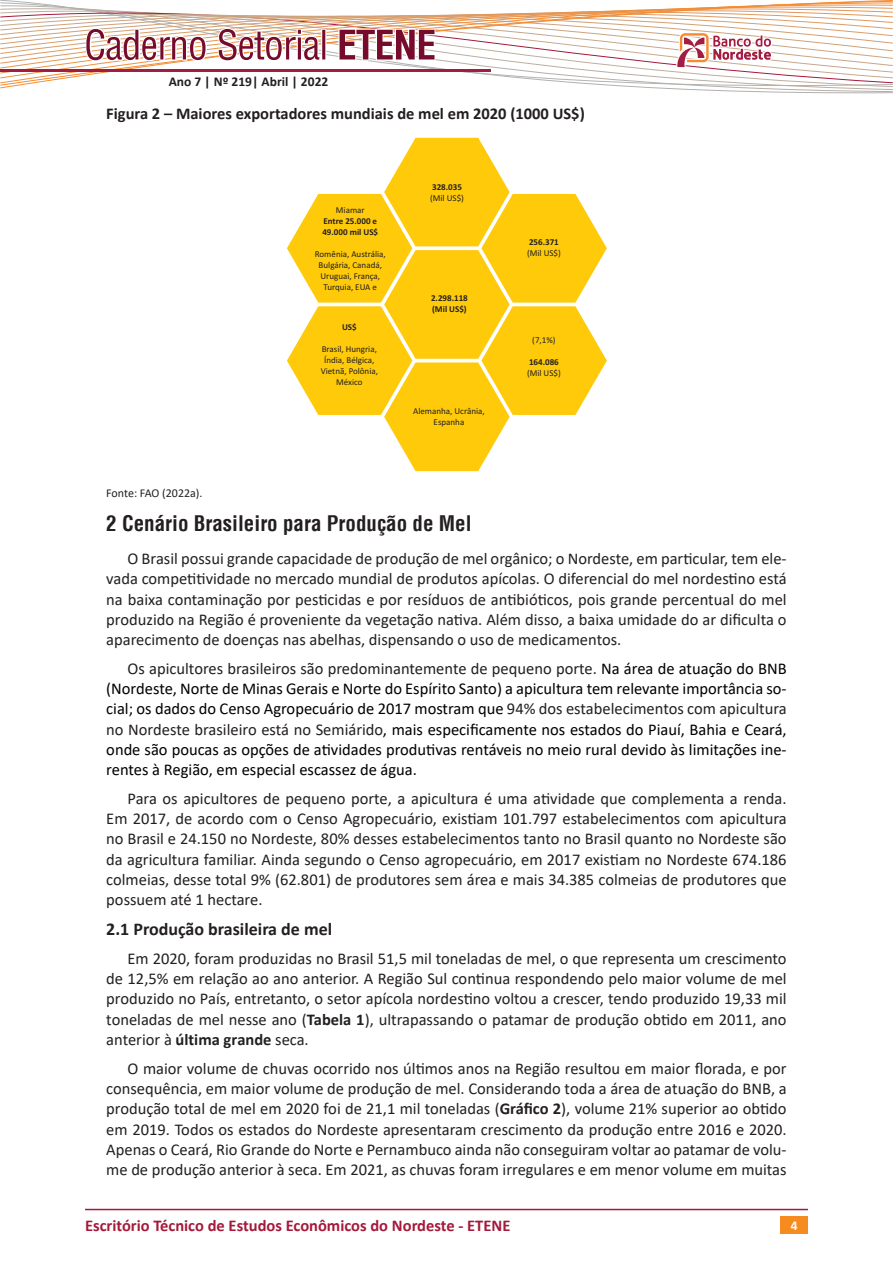
<style>
.page{position:relative;width:893px;height:1263px;background:#fff}
.page>*{position:absolute;margin:0;border:0;box-sizing:border-box;transform-origin:0 0}
.CS_Titulo_2{font:700 condensed 21px "Helvetica";color:#231f20}
.CS_Titulo_3{font:700 18px "Calibri";color:#231f20}
.CS_Corpo_normal{font:16.5px/20.2px "Calibri";color:#231f20;text-align:justify}
.CS_Corpo_normal-2{font:16.5px/20.2px "Calibri";color:#000;text-align:justify}
.CS_Tit_fig_grar{font:700 16.5px "Calibri";color:#231f20}
.t1{font:700 16.5px "Calibri";color:#a5193b}
.t2{font:700 13.5px "Calibri";color:#231f20}
.t3{font:700 13.5px "Calibri";color:#fff}
.t4{font:12px "Calibri";letter-spacing:-.005em;color:#231f20}
.t5{font:9px/10.9px "Calibri";color:#231f20;text-align:center}
.t6{font:700 9px/10.9px "Calibri";color:#231f20;text-align:center}
.s1{font-weight:400}
.s2{font-weight:700}
.s3{color:#231f20}
</style>
<div class="page">
<div style="left:781px;top:1216px;width:27px;height:17px;background:#f68b1f"></div>
<hr style="left:85px;top:1209px;width:723px;height:1px;background:#a5193b">
<svg style="left:0;top:0;width:893px;height:471px"></svg>
<p class="t2" style="left:169px;top:72px;width:161px">Ano 7 | Nº 219| Abril | 2022</p>
<p class="CS_Tit_fig_grar" style="left:106px;top:102px;width:480px">Figura 2 – Maiores exportadores mundiais de mel em 2020 (1000 US$)</p>
<p class="t6" style="left:322px;top:205px;width:57px"><span class="s1">Miamar<br></span>Entre 25.000 e<br>49.000 mil US$</p>
<p class="t5" style="left:315px;top:249px;width:72px">Romênia, Austrália,<br>Bulgária, Canadá,<br>Uruguai, França,<br>Turquia, EUA e</p>
<p class="t6" style="left:342px;top:322px;width:16px">US$</p>
<p class="t5" style="left:321px;top:343px;width:59px">Brasil, Hungria,<br>Índia, Bélgica,<br>Vietnã, Polônia,<br>México</p>
<p class="t5" style="left:430px;top:182px;width:35px;text-align:left"><span class="s2">328.035 </span>(Mil US$)</p>
<p class="t6" style="left:431px;top:293px;width:38px;text-align:left">2.298.118 (Mil US$)</p>
<p class="t5" style="left:413px;top:405px;width:73px">Alemanha, Ucrânia,<br>Espanha</p>
<p class="t5" style="left:527px;top:237px;width:35px;text-align:left"><span class="s2">256.371 </span>(Mil US$)</p>
<p class="t5" style="left:532px;top:334px;width:25px">(7,1%)</p>
<p class="t5" style="left:527px;top:356px;width:35px;text-align:left"><span class="s2">164.086 </span>(Mil US$)</p>
<p class="t4" style="left:106px;top:485px;width:98px">Fonte: FAO (2022a).</p>
<p class="CS_Titulo_2" style="left:106px;top:510px;width:367px">2 Cenário Brasileiro para Produção de Mel</p>
<p class="CS_Corpo_normal" style="left:106px;top:548px;width:682px;text-indent:21px">O Brasil possui grande capacidade de produção de mel orgânico; o Nordeste, em particular, tem ele&shy;vada competitividade no mercado mundial de produtos apícolas. O diferencial do mel nordestino está na baixa contaminação por pesticidas e por resíduos de antibióticos, pois grande percentual do mel produzido na Região é proveniente da vegetação nativa. Além disso, a baixa umidade do ar dificulta o aparecimento de doenças nas abelhas, dispensando o uso de medicamentos.</p>
<p class="CS_Corpo_normal-2" style="left:106px;top:658px;width:682px;text-indent:21px"><span class="s3">Os apicultores brasileiros são predominantemente de pequeno porte.</span> Na área de atuação do BNB (Nordeste, Norte de Minas Gerais e Norte do Espírito Santo) a apicultura tem relevante importância so&shy;cial; os dados do Censo Agropecuário de 2017 mostram que <span class="s3">94% dos estabelecimentos com apicultura no Nordeste brasileiro está no Semiárido</span>, mais especificamente nos estados do Piauí, Bahia e Ceará, onde são poucas as opções de atividades produtivas rentáveis no meio rural devido às limitações ine&shy;rentes à Região, em especial escassez de água.</p>
<p class="CS_Corpo_normal" style="left:106px;top:788px;width:682px;text-indent:21px">Para os apicultores de pequeno porte, a apicultura é uma atividade que complementa a renda.<br>Em 2017, de acordo com o Censo Agropecuário, existiam 101.797 estabelecimentos com apicultura no Brasil e 24.150 no Nordeste, 80% desses estabelecimentos tanto no Brasil quanto no Nordeste são da agricultura familiar. Ainda segundo o Censo agropecuário, em 2017 existiam no Nordeste 674.186 colmeias, desse total 9% (62.801) de produtores sem área e mais 34.385 colmeias de produtores que possuem até 1 hectare.</p>
<p class="CS_Titulo_3" style="left:106px;top:916px;width:227px">2.1 Produção brasileira de mel</p>
<p class="CS_Corpo_normal" style="left:106px;top:948px;width:682px;text-indent:21px">Em 2020, foram produzidas no Brasil 51,5 mil toneladas de mel, o que representa um crescimento de 12,5% em relação ao ano anterior. A Região Sul continua respondendo pelo maior volume de mel produzido no País, entretanto, o setor apícola nordestino voltou a crescer, tendo produzido 19,33 mil toneladas de mel nesse ano (<span class="s2">Tabela 1</span>), ultrapassando o patamar de produção obtido em 2011, ano anterior à <span class="s2">última grande</span> seca.</p>
<p class="CS_Corpo_normal" style="left:106px;top:1058px;width:682px;text-indent:21px">O maior volume de chuvas ocorrido nos últimos anos na Região resultou em maior florada, e por consequência, em maior volume de produção de mel. Considerando toda a área de atuação do BNB, a produção total de mel em 2020 foi de 21,1 mil toneladas (<span class="s2">Gráfico 2</span>), volume 21% superior ao obtido em 2019. Todos os estados do Nordeste apresentaram crescimento da produção entre 2016 e 2020.<br>Apenas o Ceará, Rio Grande do Norte e Pernambuco ainda não conseguiram voltar ao patamar de volu&shy;me de produção anterior à seca. Em 2021, as chuvas foram irregulares e em menor volume em muitas</p>
<p class="t1" style="left:85px;top:1213px;width:427px">Escritório Técnico de Estudos Econômicos do Nordeste - ETENE</p>
<p class="t3" style="left:791px;top:1216px;width:8px">4</p>
</div>
